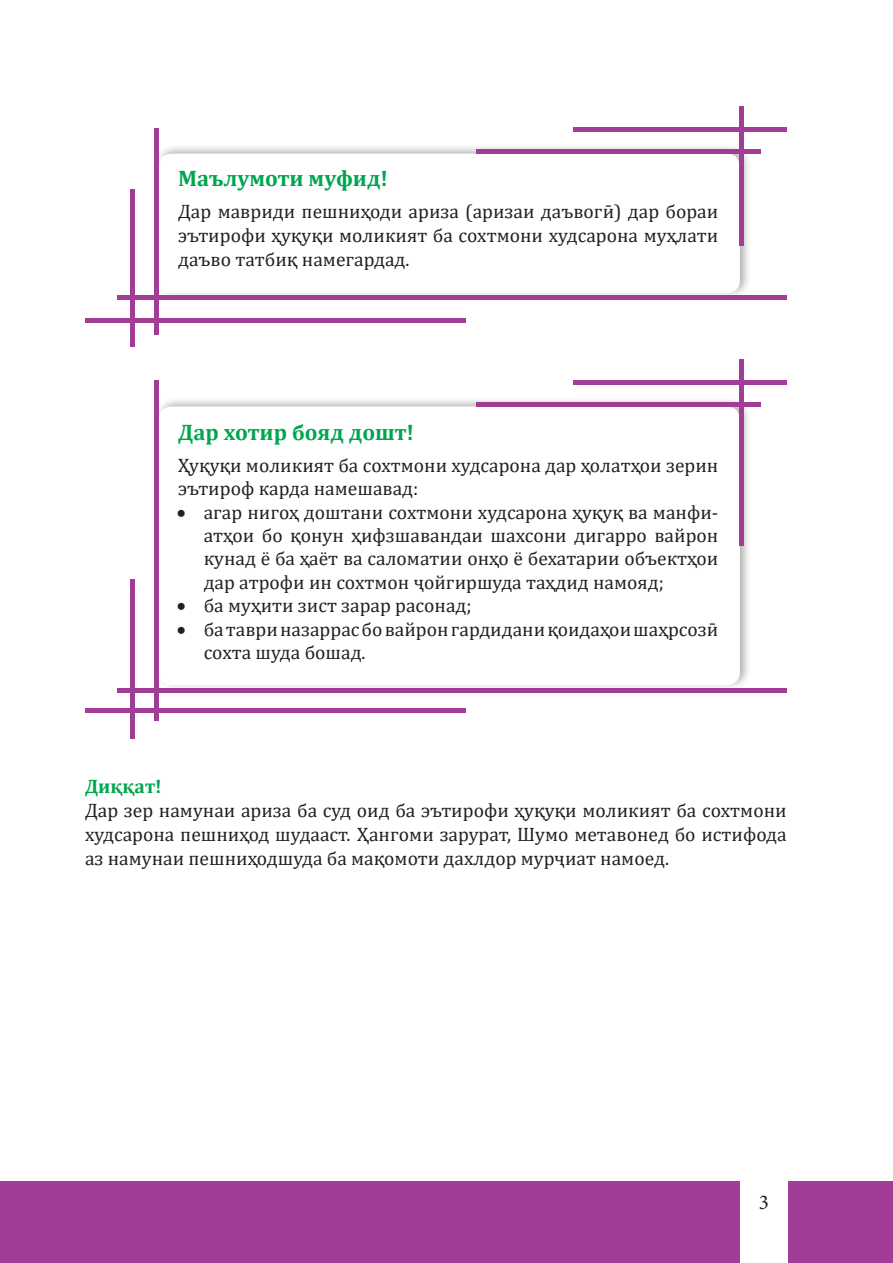
<style>
.page{position:relative;width:893px;height:1263px;background:#fff}
.page>*{position:absolute;margin:0;border:0;box-sizing:border-box;transform-origin:0 0}
.t1{font:700 22.5px "Cambria";color:#00a54f}
.t2{font:21px "Minion Pro";color:#231f20}
.t3{font:19.5px/23.4px "Cambria";color:#231f20;text-align:justify}
.t4{font:700 19.5px "Cambria";color:#00a54f}
</style>
<div class="page">
<div style="left:0;top:1181px;width:893px;height:82px;background:#a13d96"></div>
<div style="left:740px;top:1168px;width:47px;height:95px;background:#fff"></div>
<svg style="left:85px;top:106px;width:702px;height:241px"></svg>
<svg style="left:85px;top:359px;width:702px;height:380px"></svg>
<p class="t1" style="left:178px;top:162px;width:211px">Маълумоти муфид!</p>
<p class="t3" style="left:178px;top:199px;width:542px;line-height:24px">Дар мавриди пешниҳоди ариза (аризаи даъвогӣ) дар бораи эътирофи ҳуқуқи моликият ба сохтмони худсарона муҳлати даъво татбиқ намегардад.</p>
<p class="t1" style="left:178px;top:416px;width:237px">Дар хотир бояд дошт!</p>
<p class="t3" style="left:178px;top:453px;width:542px">Ҳуқуқи моликият ба сохтмони худсарона дар ҳолатҳои зерин эътироф карда намешавад:</p>
<p class="t3" style="left:204px;top:500px;width:516px;text-indent:-27px">• агар нигоҳ доштани сохтмони худсарона ҳуқуқ ва манфи&shy;атҳои бо қонун ҳифзшавандаи шахсони дигарро вайрон кунад ё ба ҳаёт ва саломатии онҳо ё бехатарии объектҳои дар атрофи ин сохтмон ҷойгиршуда таҳдид намояд;</p>
<p class="t3" style="left:177px;top:594px;width:296px">• ба муҳити зист зарар расонад;</p>
<p class="t3" style="left:204px;top:617px;width:516px;text-indent:-27px">• ба таври назаррас бо вайрон гардидани қоидаҳои шаҳрсозӣ сохта шуда бошад.</p>
<p class="t4" style="left:85px;top:773px;width:78px">Диққат!</p>
<p class="t3" style="left:85px;top:798px;width:703px;line-height:24px">Дар зер намунаи ариза ба суд оид ба эътирофи ҳуқуқи моликият ба сохтмони худсарона пешниҳод шудааст. Ҳангоми зарурат, Шумо метавонед бо истифода аз намунаи пешниҳодшуда ба мақомоти дахлдор мурҷиат намоед.</p>
<p class="t2" style="left:759px;top:1188px;width:12px">3</p>
</div>
